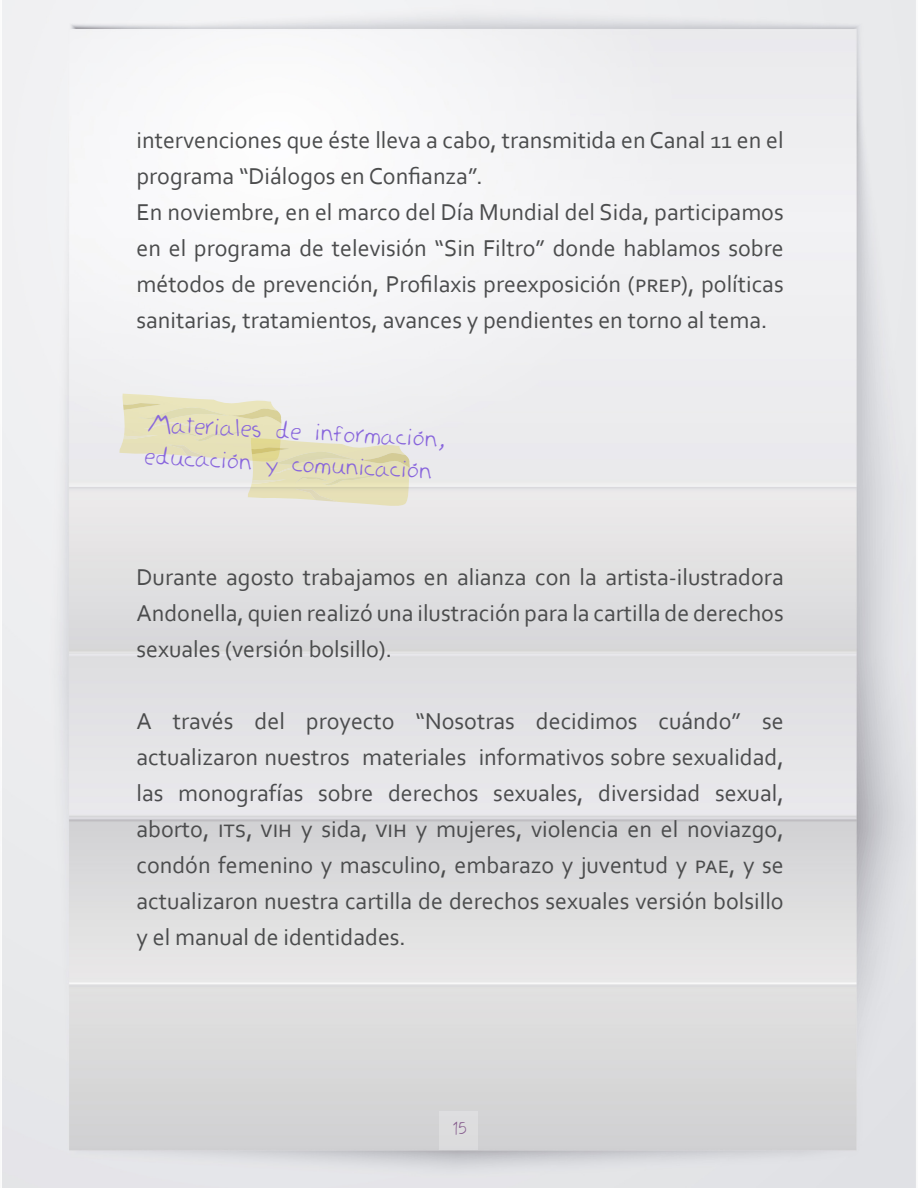
<style>
.page{position:relative;width:918px;height:1188px;background:#fff}
.page>*{position:absolute;margin:0;border:0;box-sizing:border-box;transform-origin:0 0}
.t1{font:27px "Ambers Hand";color:#8865dc}
.t2{font:24px/36px "Corbel";color:#4b4c4d;text-align:justify}
.t3{font:18px "Ambers Hand";color:#5c2466}
</style>
<div class="page">
<div style="left:440px;top:1112px;width:38px;height:38px;background:#ddddde"></div>
<svg style="left:119px;top:394px;width:291px;height:113px;background:#e8e5cf"></svg>
<p class="t2" style="left:136px;top:121px;width:649px">intervenciones que éste lleva a cabo, transmitida en Canal 11 en el programa “Diálogos en Confianza”.</p>
<p class="t2" style="left:136px;top:193px;width:649px">En noviembre, en el marco del Día Mundial del Sida, participamos en el programa de televisión “Sin Filtro” donde hablamos sobre métodos de prevención, Profilaxis preexposición (prep), políticas sanitarias, tratamientos, avances y pendientes en torno al tema.</p>
<p class="t1" style="left:147px;top:403px;width:300px;rotate:3deg">Materiales de información,</p>
<p class="t1" style="left:145px;top:436px;width:289px;rotate:3deg">educación y comunicación</p>
<p class="t2" style="left:136px;top:558px;width:649px">Durante agosto trabajamos en alianza con la artista-ilustradora Andonella, quien realizó una ilustración para la cartilla de derechos sexuales (versión bolsillo).</p>
<p class="t2" style="left:136px;top:702px;width:649px">A través del proyecto “Nosotras decidimos cuándo” se actualizaron nuestros materiales informativos sobre sexualidad, las monografías sobre derechos sexuales, diversidad sexual, aborto, its, vih y sida, vih y mujeres, violencia en el noviazgo, condón femenino y masculino, embarazo y juventud y pae, y se actualizaron nuestra cartilla de derechos sexuales versión bolsillo y el manual de identidades.</p>
<p class="t3" style="left:452px;top:1116px;width:16px">15</p>
</div>
